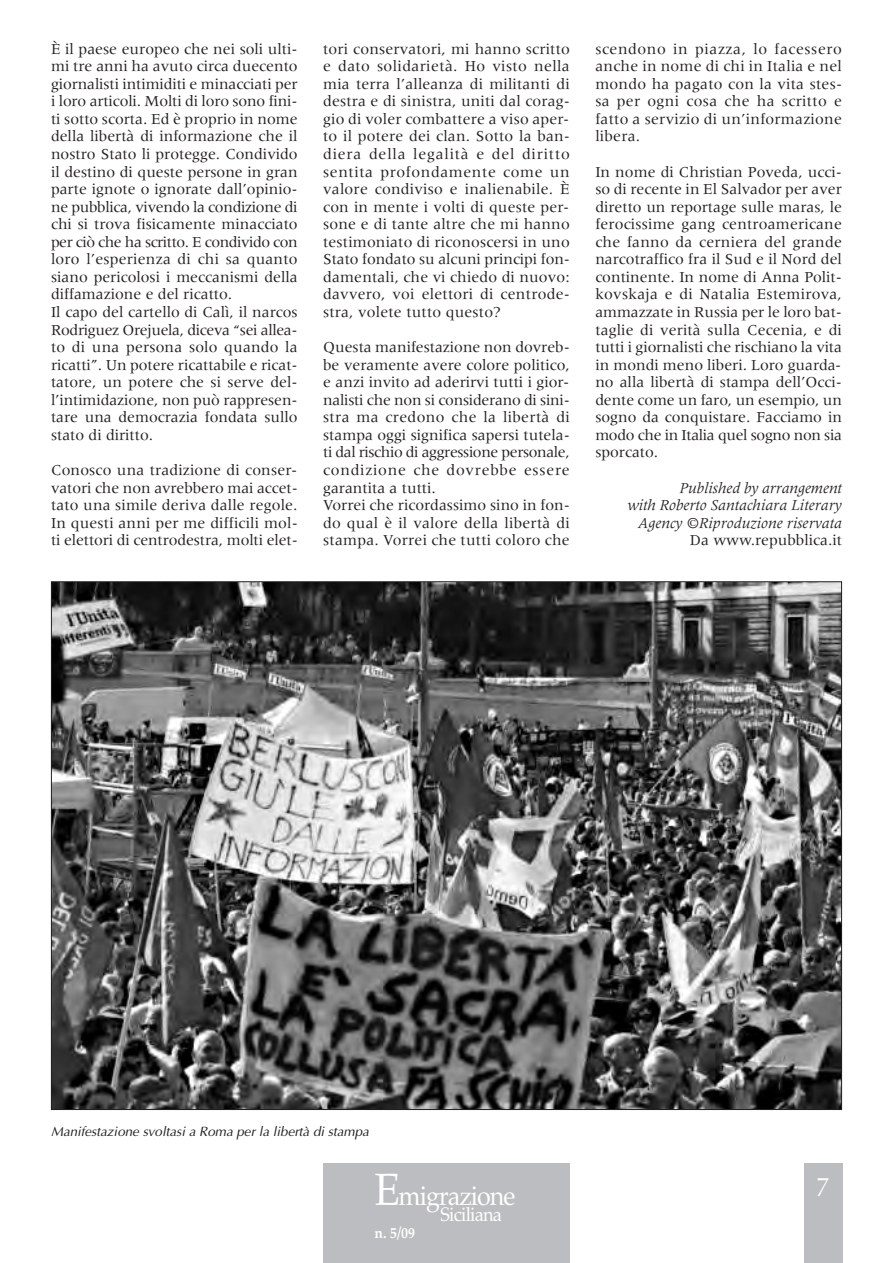
<style>
.page{position:relative;width:893px;height:1263px;background:#fff}
.page>*{position:absolute;margin:0;border:0;box-sizing:border-box;transform-origin:0 0}
.t1{font:45px "Palatino";color:#fff;scale:.93 1}
.t2{font:27px "Palatino";letter-spacing:-.04em;color:#fff;scale:.93 1}
.t3{font:27px "Optima";color:#fff;scale:.94 1}
.t4{font:19.5px "Palatino";letter-spacing:-.04em;color:#fff;scale:.93 1}
.t5{font:15.75px/17.5px "Meridien";color:#231f20;text-align:justify}
.t6{font:italic 15.75px/17.5px "Meridien";color:#231f20;text-align:right}
.t7{font:700 15px "Palatino";color:#fff;scale:.93 1}
.t8{font:italic 13.5px "Optima";letter-spacing:-.005em;color:#231f20}
.s1{font-style:normal}
.s2{font-size:27px}
</style>
<div class="page">
<div style="left:804px;top:1163px;width:38px;height:100px;background:#bcbdc0"></div>
<div style="left:323px;top:1163px;width:247px;height:100px;background:#bcbdc0"></div>
<img style="left:53px;top:583px;width:787px;height:525px">
<p class="t5" style="left:51px;top:41px;width:248px;text-align:left">È il paese europeo che nei soli ulti&shy;mi tre anni ha avuto circa duecento giornalisti intimiditi e minacciati per i loro articoli. Molti di loro sono fini&shy;ti sotto scorta. Ed è proprio in nome della libertà di informazione che il nostro Stato li protegge. Condivido il destino di queste persone in gran parte ignote o ignorate dall’opinio&shy;ne pubblica, vivendo la condizione di chi si trova fisicamente minacciato per ciò che ha scritto. E condivido con loro l’esperienza di chi sa quanto siano pericolosi i meccanismi della diffamazione e del ricatto.<br>Il capo del cartello di Calì, il narcos Rodriguez Orejuela, diceva “sei allea&shy;to di una persona solo quando la ricatti”. Un potere ricattabile e ricat&shy;tatore, un potere che si serve del&shy;l’intimidazione, non può rappresen&shy;tare una democrazia fondata sullo stato di diritto.</p>
<p class="t5" style="left:51px;top:462px;width:248px">Conosco una tradizione di conser&shy;vatori che non avrebbero mai accet&shy;tato una simile deriva dalle regole.<br>In questi anni per me difficili mol&shy;ti elettori di centrodestra, molti elet-</p>
<p class="t5" style="left:323px;top:41px;width:248px">tori conservatori, mi hanno scritto e dato solidarietà. Ho visto nella mia terra l’alleanza di militanti di destra e di sinistra, uniti dal corag&shy;gio di voler combattere a viso aper&shy;to il potere dei clan. Sotto la ban&shy;diera della legalità e del diritto sentita profondamente come un valore condiviso e inalienabile. È con in mente i volti di queste per&shy;sone e di tante altre che mi hanno testimoniato di riconoscersi in uno Stato fondato su alcuni principi fon&shy;damentali, che vi chiedo di nuovo: davvero, voi elettori di centrode&shy;stra, volete tutto questo?</p>
<p class="t5" style="left:323px;top:339px;width:248px;text-align:left">Questa manifestazione non dovreb&shy;be veramente avere colore politico, e anzi invito ad aderirvi tutti i gior&shy;nalisti che non si considerano di sini&shy;stra ma credono che la libertà di stampa oggi significa sapersi tutela&shy;ti dal rischio di aggressione personale, condizione che dovrebbe essere garantita a tutti.<br>Vorrei che ricordassimo sino in fon&shy;do qual è il valore della libertà di stampa. Vorrei che tutti coloro che</p>
<p class="t5" style="left:595px;top:41px;width:248px">scendono in piazza, lo facessero anche in nome di chi in Italia e nel mondo ha pagato con la vita stes&shy;sa per ogni cosa che ha scritto e fatto a servizio di un’informazione libera.</p>
<p class="t5" style="left:595px;top:164px;width:248px">In nome di Christian Poveda, ucci&shy;so di recente in El Salvador per aver diretto un reportage sulle maras, le ferocissime gang centroamericane che fanno da cerniera del grande narcotraffico fra il Sud e il Nord del continente. In nome di Anna Polit&shy;kovskaja e di Natalia Estemirova, ammazzate in Russia per le loro bat&shy;taglie di verità sulla Cecenia, e di tutti i giornalisti che rischiano la vita in mondi meno liberi. Loro guarda&shy;no alla libertà di stampa dell’Occi&shy;dente come un faro, un esempio, un sogno da conquistare. Facciamo in modo che in Italia quel sogno non sia sporcato.</p>
<p class="t6" style="left:628px;top:480px;width:216px">Published by arrangement<br>with Roberto Santachiara Literary<br>Agency ©Riproduzione riservata<br><span class="s1">Da www.repubblica.it</span></p>
<p class="t8" style="left:51px;top:1123px;width:319px">Manifestazione svoltasi a Roma per la libertà di stampa</p>
<p class="t1" style="left:375px;top:1163px;width:51px">E<span class="s2">m</span></p>
<p class="t3" style="left:816px;top:1171px;width:17px">7</p>
<p class="t2" style="left:420px;top:1180px;width:105px">igrazione</p>
<p class="t4" style="left:440px;top:1203px;width:68px">Siciliana</p>
<p class="t7" style="left:375px;top:1224px;width:45px">n. 5/09</p>
</div>
